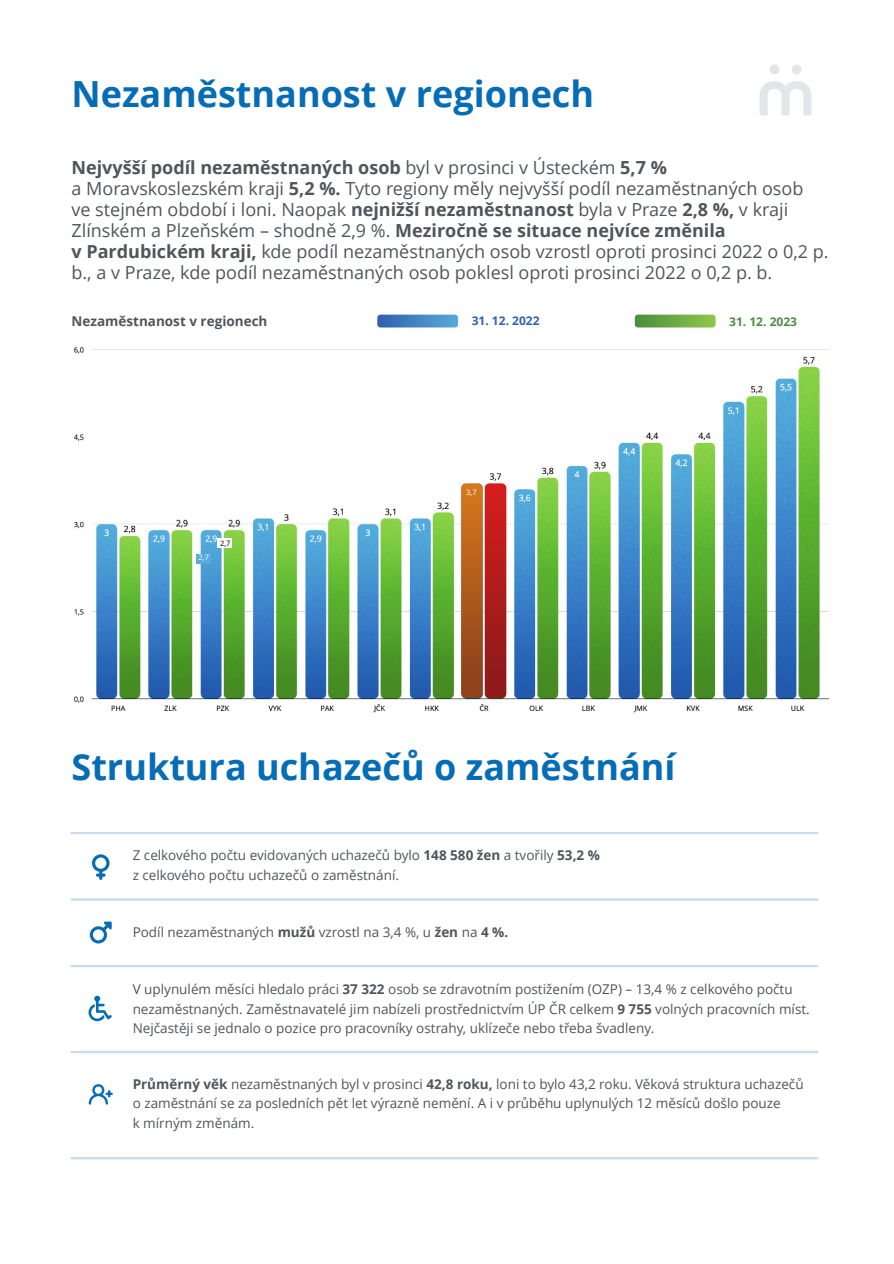
<style>
.page{position:relative;width:894px;height:1264px;background:#fff}
.page>*{position:absolute;margin:0;border:0;box-sizing:border-box;transform-origin:0 0}
.t1{font:700 36px "Open Sans";color:#056db6}
.t2{font:18px/21px "Open Sans";color:#4f555b}
.t3{font:13.5px/19.5px "Open Sans";color:#4f555b}
.t4{font:700 13.5px "Open Sans";color:#4f555b}
.t5{font:700 12px "Open Sans";color:#3261ad}
.t6{font:700 12px "Open Sans";color:#4c8e41}
.t7{font:7.5px "Open Sans";color:#fff}
.t8{font:7.5px "Open Sans";color:#000}
.s1{font-weight:700}
</style>
<div class="page">
<div style="left:769px;top:65px;width:10px;height:9px;background:#e1e6e9;border-radius:50%"></div>
<div style="left:791px;top:65px;width:10px;height:9px;background:#e1e6e9;border-radius:50%"></div>
<svg style="left:759px;top:81px;width:52px;height:34px"></svg>
<img style="left:73px;top:347px;width:755px;height:366px">
<div style="left:197px;top:553px;width:14px;height:10px;background:#56acdd"></div>
<div style="left:218px;top:538px;width:14px;height:10px;background:#fff"></div>
<div style="left:484px;top:483px;width:22px;height:215px;background:linear-gradient(to bottom,#d71d1d,#891b1b);border-radius:5px"></div>
<div style="left:461px;top:483px;width:21px;height:215px;background:linear-gradient(to bottom,#d7781d,#893f1b);border-radius:5px"></div>
<svg style="left:377px;top:314px;width:81px;height:13px"></svg>
<svg style="left:634px;top:314px;width:81px;height:13px"></svg>
<hr style="left:71px;top:831px;width:746px;height:3px;background:#c8dbea">
<hr style="left:71px;top:898px;width:746px;height:2px;background:#c8dbea">
<hr style="left:71px;top:964px;width:746px;height:2px;background:#c8dbea">
<hr style="left:71px;top:1050px;width:746px;height:2px;background:#c8dbea">
<hr style="left:71px;top:1156px;width:746px;height:3px;background:#c8dbea">
<svg style="left:88px;top:995px;width:24px;height:25px"></svg>
<svg style="left:92px;top:854px;width:17px;height:25px"></svg>
<svg style="left:90px;top:921px;width:22px;height:22px"></svg>
<svg style="left:89px;top:1084px;width:24px;height:20px"></svg>
<h1 class="t1" style="left:71px;top:79px;width:524px">Nezaměstnanost v regionech</h1>
<p class="t2" style="left:71px;top:159px;width:758px"><span class="s1">Nejvyšší podíl nezaměstnaných osob</span> byl v prosinci v Ústeckém <span class="s1">5,7 %<br></span>a Moravskoslezském kraji <span class="s1">5,2 %.</span> Tyto regiony měly nejvyšší podíl nezaměstnaných osob<br>ve stejném období i loni. Naopak <span class="s1">nejnižší nezaměstnanost</span> byla v Praze <span class="s1">2,8 %,</span> v kraji Zlínském a Plzeňském – shodně 2,9 %. <span class="s1">Meziročně se situace nejvíce změnila<br>v Pardubickém kraji,</span> kde podíl nezaměstnaných osob vzrostl oproti prosinci 2022 o 0,2 p. b., a v Praze, kde podíl nezaměstnaných osob poklesl oproti prosinci 2022 o 0,2 p. b.</p>
<p class="t4" style="left:71px;top:315px;width:197px">Nezaměstnanost v regionech</p>
<p class="t5" style="left:471px;top:315px;width:69px">31. 12. 2022</p>
<p class="t6" style="left:729px;top:316px;width:69px">31. 12. 2023</p>
<p class="t7" style="left:199px;top:553px;width:12px">2,7</p>
<p class="t8" style="left:220px;top:540px;width:12px">2,7</p>
<p class="t7" style="left:466px;top:488px;width:12px">3,7</p>
<h1 class="t1" style="left:71px;top:752px;width:605px">Struktura uchazečů o zaměstnání</h1>
<p class="t3" style="left:133px;top:846px;width:468px">Z celkového počtu evidovaných uchazečů bylo <span class="s1">148 580 žen</span> a tvořily <span class="s1">53,2 % </span>z celkového počtu uchazečů o zaměstnání.</p>
<p class="t3" style="left:133px;top:923px;width:377px">Podíl nezaměstnaných <span class="s1">mužů</span> vzrostl na 3,4 %, u <span class="s1">žen</span> na <span class="s1">4 %.</span></p>
<p class="t3" style="left:133px;top:980px;width:678px">V uplynulém měsíci hledalo práci <span class="s1">37 322</span> osob se zdravotním postižením (OZP) – 13,4 % z celkového počtu nezaměstnaných. Zaměstnavatelé jim nabízeli prostřednictvím ÚP ČR celkem <span class="s1">9 755</span> volných pracovních míst.<br>Nejčastěji se jednalo o pozice pro pracovníky ostrahy, uklízeče nebo třeba švadleny.</p>
<p class="t3" style="left:133px;top:1075px;width:672px"><span class="s1">Průměrný věk</span> nezaměstnaných byl v prosinci <span class="s1">42,8 roku,</span> loni to bylo 43,2 roku. Věková struktura uchazečů o zaměstnání se za posledních pět let výrazně nemění. A i v průběhu uplynulých 12 měsíců došlo pouze<br>k mírným změnám.</p>
</div>
